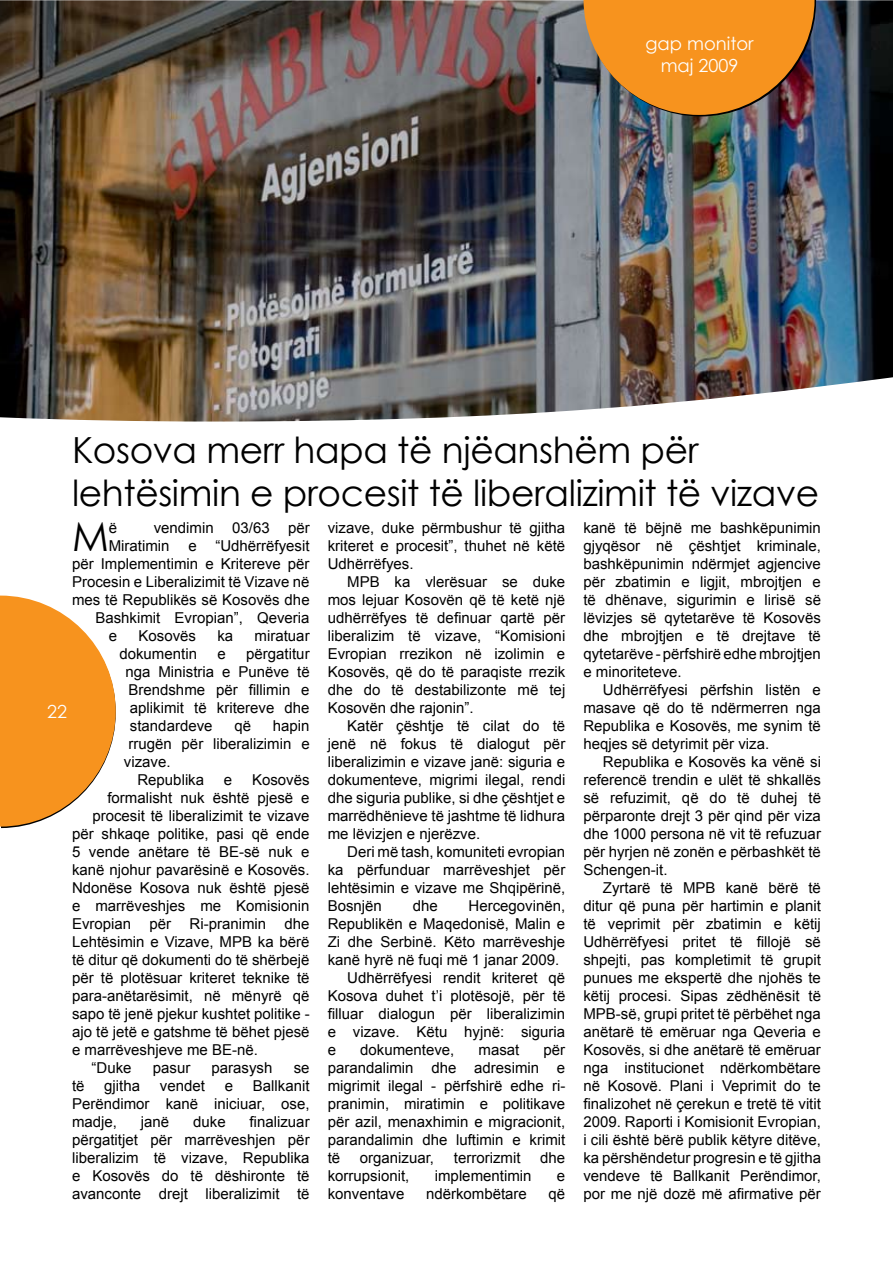
<style>
.page{position:relative;width:893px;height:1263px;background:#fff}
.page>*{position:absolute;margin:0;border:0;box-sizing:border-box;transform-origin:0 0}
.t1{font:40.05px "Century Gothic";color:#000}
.t2{font:36px/43.2px "Century Gothic";letter-spacing:-.01em;color:#000}
.t3{font:18px/21.6px "Century Gothic";color:#fff;text-align:center}
.t4{font:15px/18px "Arial";color:#000;text-align:justify}
</style>
<div class="page">
<img style="left:0;top:0;width:893px;height:422px">
<img style="left:583px;top:0;width:233px;height:116px">
<svg style="left:0;top:596px;width:116px;height:232px"></svg>
<p class="t3" style="left:645px;top:32px;width:110px">gap monitor maj 2009</p>
<h2 class="t2" style="left:72px;top:428px;width:749px">Kosova merr hapa të njëanshëm për lehtësimin e procesit të liberalizimit të vizave</h2>
<h1 class="t1" style="left:72px;top:508px;width:38px">M</h1>
<p class="t4" style="left:109px;top:519px;width:10px">ë</p>
<p class="t4" style="left:154px;top:519px;width:157px">vendimin 03/63 për</p>
<p class="t4" style="left:109px;top:537px;width:202px">Miratimin e “Udhërrëfyesit</p>
<p class="t4" style="left:72px;top:555px;width:239px">për Implementimin e Kritereve për</p>
<p class="t4" style="left:72px;top:573px;width:239px">Procesin e Liberalizimit të Vizave në</p>
<p class="t4" style="left:72px;top:591px;width:239px">mes të Republikës së Kosovës dhe</p>
<p class="t4" style="left:95px;top:609px;width:216px">Bashkimit Evropian”, Qeveria</p>
<p class="t4" style="left:109px;top:627px;width:10px">e</p>
<p class="t4" style="left:139px;top:627px;width:59px">Kosovës</p>
<p class="t4" style="left:217px;top:627px;width:17px">ka</p>
<p class="t4" style="left:255px;top:627px;width:57px">miratuar</p>
<p class="t4" style="left:119px;top:645px;width:79px">dokumentin</p>
<p class="t4" style="left:217px;top:645px;width:10px">e</p>
<p class="t4" style="left:246px;top:645px;width:65px">përgatitur</p>
<p class="t4" style="left:125px;top:663px;width:186px">nga Ministria e Punëve të</p>
<p class="t4" style="left:128px;top:681px;width:183px">Brendshme për fillimin e</p>
<p class="t4" style="left:130px;top:699px;width:181px">aplikimit të kritereve dhe</p>
<p class="t4" style="left:130px;top:717px;width:84px">standardeve</p>
<p class="t4" style="left:234px;top:717px;width:18px">që</p>
<p class="t4" style="left:273px;top:717px;width:38px">hapin</p>
<p class="t4" style="left:128px;top:735px;width:183px">rrugën për liberalizimin e</p>
<p class="t4" style="left:124px;top:753px;width:48px">vizave.</p>
<p class="t4" style="left:137px;top:771px;width:68px">Republika</p>
<p class="t4" style="left:224px;top:771px;width:10px">e</p>
<p class="t4" style="left:252px;top:771px;width:59px">Kosovës</p>
<p class="t4" style="left:107px;top:789px;width:204px">formalisht nuk është pjesë e</p>
<p class="t4" style="left:92px;top:807px;width:219px">procesit të liberalizimit te vizave</p>
<p class="t4" style="left:72px;top:825px;width:239px">për shkaqe politike, pasi që ende</p>
<p class="t4" style="left:72px;top:843px;width:239px">5 vende anëtare të BE-së nuk e</p>
<p class="t4" style="left:72px;top:861px;width:239px">kanë njohur pavarësinë e Kosovës.</p>
<p class="t4" style="left:72px;top:879px;width:239px">Ndonëse Kosova nuk është pjesë</p>
<p class="t4" style="left:72px;top:897px;width:239px">e marrëveshjes me Komisionin</p>
<p class="t4" style="left:72px;top:915px;width:239px">Evropian për Ri-pranimin dhe</p>
<p class="t4" style="left:72px;top:933px;width:239px">Lehtësimin e Vizave, MPB ka bërë</p>
<p class="t4" style="left:72px;top:951px;width:239px">të ditur që dokumenti do të shërbejë</p>
<p class="t4" style="left:72px;top:969px;width:239px">për të plotësuar kriteret teknike të</p>
<p class="t4" style="left:72px;top:987px;width:239px">para-anëtarësimit, në mënyrë që</p>
<p class="t4" style="left:72px;top:1005px;width:239px">sapo të jenë pjekur kushtet politike -</p>
<p class="t4" style="left:72px;top:1023px;width:239px">ajo të jetë e gatshme të bëhet pjesë</p>
<p class="t4" style="left:72px;top:1041px;width:187px">e marrëveshjeve me BE-në.</p>
<p class="t4" style="left:92px;top:1059px;width:42px">“Duke</p>
<p class="t4" style="left:153px;top:1059px;width:39px">pasur</p>
<p class="t4" style="left:212px;top:1059px;width:62px">parasysh</p>
<p class="t4" style="left:294px;top:1059px;width:17px">se</p>
<p class="t4" style="left:72px;top:1077px;width:14px">të</p>
<p class="t4" style="left:104px;top:1077px;width:37px">gjitha</p>
<p class="t4" style="left:160px;top:1077px;width:47px">vendet</p>
<p class="t4" style="left:225px;top:1077px;width:10px">e</p>
<p class="t3" style="left:47px;top:700px;width:21px">22</p>
<p class="t4" style="left:72px;top:1077px;width:239px;text-indent:181px">Ballkanit Perëndimor kanë iniciuar, ose, madje,</p>
<p class="t4" style="left:72px;top:1113px;width:239px;text-indent:178px">finalizuar përgatitjet për marrëveshjen për liberalizim të vizave, Republika e Kosovës do të dëshironte të avanconte drejt liberalizimit të</p>
<p class="t4" style="left:141px;top:1113px;width:30px">janë</p>
<p class="t4" style="left:193px;top:1113px;width:34px">duke</p>
<p class="t4" style="left:328px;top:519px;width:239px">vizave, duke përmbushur të gjitha kriteret e procesit”, thuhet në këtë Udhërrëfyes.</p>
<p class="t4" style="left:328px;top:573px;width:239px;text-indent:20px">MPB ka vlerësuar se duke mos lejuar Kosovën që të ketë një udhërrëfyes të definuar qartë për liberalizim të vizave, “Komisioni Evropian rrezikon në izolimin e Kosovës, që do të paraqiste rrezik dhe do të destabilizonte më tej Kosovën dhe rajonin”.</p>
<p class="t4" style="left:328px;top:717px;width:239px;text-indent:20px">Katër çështje të cilat do të jenë në fokus të dialogut për liberalizimin e vizave janë: siguria e dokumenteve, migrimi ilegal, rendi dhe siguria publike, si dhe çështjet e marrëdhënieve të jashtme të lidhura me lëvizjen e njerëzve.</p>
<p class="t4" style="left:328px;top:843px;width:239px;text-indent:20px">Deri më tash, komuniteti evropian ka përfunduar marrëveshjet për lehtësimin e vizave me Shqipërinë, Bosnjën</p>
<p class="t4" style="left:413px;top:897px;width:27px">dhe</p>
<p class="t4" style="left:469px;top:897px;width:98px">Hercegovinën,</p>
<p class="t4" style="left:328px;top:915px;width:239px">Republikën e Maqedonisë, Malin e</p>
<p class="t4" style="left:328px;top:933px;width:239px">Zi dhe Serbinë. Këto marrëveshje</p>
<p class="t4" style="left:328px;top:951px;width:233px">kanë hyrë në fuqi më 1 janar 2009.</p>
<p class="t4" style="left:347px;top:969px;width:220px">Udhërrëfyesi rendit kriteret që</p>
<p class="t4" style="left:328px;top:987px;width:239px">Kosova duhet t’i plotësojë, për të</p>
<p class="t4" style="left:328px;top:1005px;width:239px">filluar dialogun për liberalizimin</p>
<p class="t4" style="left:328px;top:1023px;width:239px">e vizave. Këtu hyjnë: siguria</p>
<p class="t4" style="left:328px;top:1041px;width:10px">e</p>
<p class="t4" style="left:360px;top:1041px;width:96px">dokumenteve,</p>
<p class="t4" style="left:479px;top:1041px;width:42px">masat</p>
<p class="t4" style="left:328px;top:1041px;width:239px;text-indent:216px">për parandalimin dhe adresimin e migrimit ilegal - përfshirë edhe ri&shy;pranimin, miratimin e politikave për azil, menaxhimin e migracionit, parandalimin dhe luftimin e krimit të</p>
<p class="t4" style="left:360px;top:1149px;width:76px">organizuar,</p>
<p class="t4" style="left:454px;top:1149px;width:68px">terrorizmit</p>
<p class="t4" style="left:540px;top:1149px;width:27px">dhe</p>
<p class="t4" style="left:328px;top:1167px;width:83px">korrupsionit,</p>
<p class="t4" style="left:435px;top:1167px;width:98px">implementimin</p>
<p class="t4" style="left:557px;top:1167px;width:10px">e</p>
<p class="t4" style="left:328px;top:1185px;width:78px">konventave</p>
<p class="t4" style="left:426px;top:1185px;width:102px">ndërkombëtare</p>
<p class="t4" style="left:549px;top:1185px;width:18px">që</p>
<p class="t4" style="left:583px;top:519px;width:239px">kanë të bëjnë me bashkëpunimin gjyqësor në çështjet kriminale, bashkëpunimin ndërmjet agjencive për zbatimin e ligjit, mbrojtjen e të dhënave, sigurimin e lirisë së lëvizjes së qytetarëve të Kosovës dhe mbrojtjen e të drejtave të qytetarëve - përfshirë edhe mbrojtjen e minoriteteve.</p>
<p class="t4" style="left:583px;top:681px;width:239px;text-indent:20px">Udhërrëfyesi përfshin listën e masave që do të ndërmerren nga Republika e Kosovës, me synim të heqjes së detyrimit për viza.</p>
<p class="t4" style="left:583px;top:753px;width:239px;text-indent:20px">Republika e Kosovës ka vënë si referencë trendin e ulët të shkallës së refuzimit, që do të duhej të përparonte drejt 3 për qind për viza dhe 1000 persona në vit të refuzuar për hyrjen në zonën e përbashkët të Schengen-it.</p>
<p class="t4" style="left:583px;top:879px;width:239px;text-indent:20px">Zyrtarë të MPB kanë bërë të ditur që puna për hartimin e planit të veprimit për zbatimin e këtij Udhërrëfyesi pritet të fillojë së shpejti, pas kompletimit të grupit punues me ekspertë dhe njohës te këtij procesi. Sipas zëdhënësit të MPB-së, grupi pritet të përbëhet nga anëtarë të emëruar nga Qeveria e Kosovës, si dhe anëtarë të emëruar nga institucionet ndërkombëtare në Kosovë. Plani i Veprimit do te finalizohet në çerekun e tretë të vitit 2009. Raporti i Komisionit Evropian, i cili është bërë publik këtyre ditëve, ka përshëndetur progresin e të gjitha vendeve të Ballkanit Perëndimor, por me një dozë më afirmative për</p>
</div>
